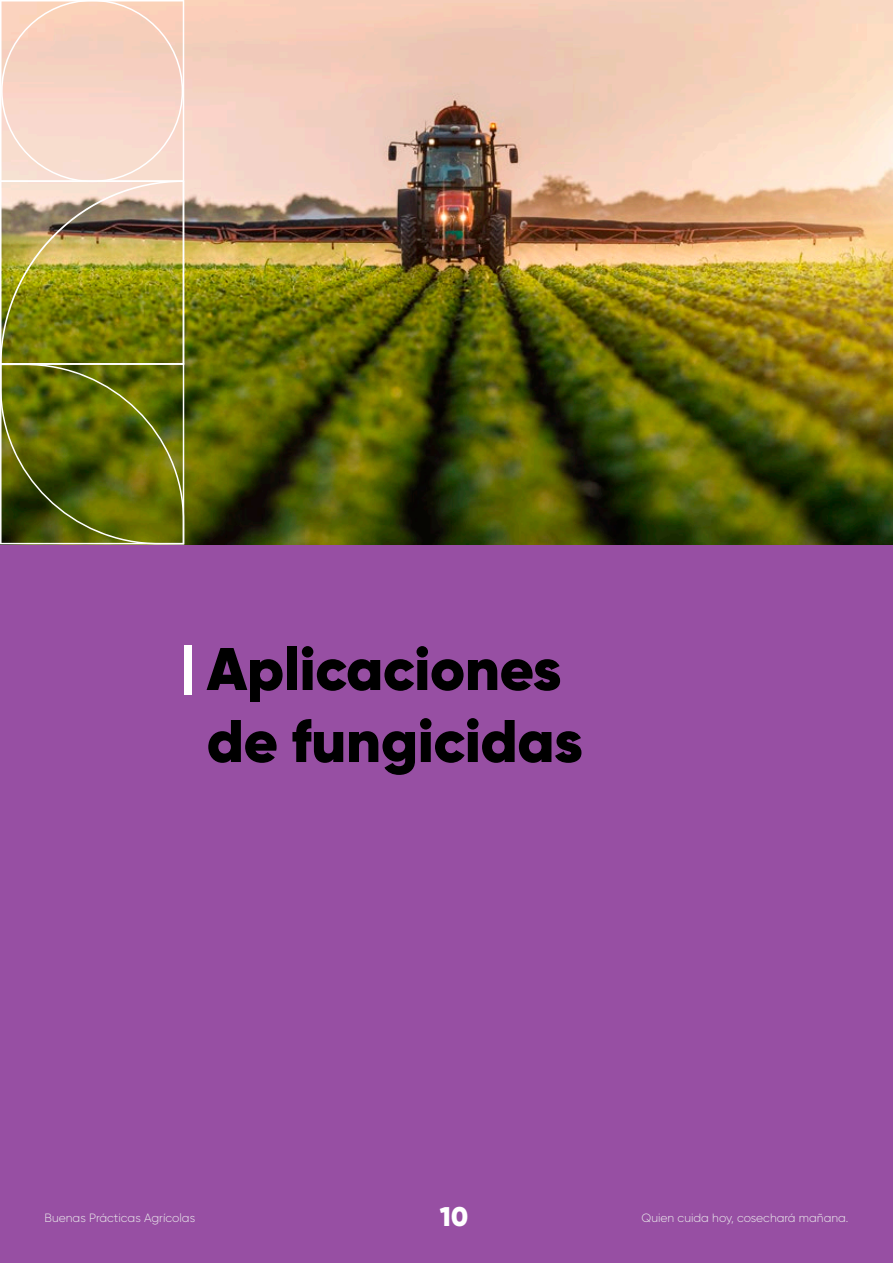
<style>
.page{position:relative;width:893px;height:1263px;background:#974fa3}
.page>*{position:absolute;margin:0;border:0;box-sizing:border-box;transform-origin:0 0}
.t1{font:900 60px/72px "Gilroy";color:#000}
.t2{font:900 27px "Gilroy";color:#fff}
.t3{font:300 12px "Gilroy";color:#eaeaeb}
</style>
<div class="page">
<img style="left:184px;top:0;width:709px;height:544px">
<img style="left:0;top:0;width:184px;height:544px">
<div style="left:184px;top:645px;width:7px;height:49px;background:#fff"></div>
<h1 class="t1" style="left:207px;top:633px;width:377px">Aplicaciones de fungicidas</h1>
<h1 class="t1" style="left:292px;top:633px;width:171px;text-indent:-85px">Vo ume<br>Calda</h1>
<h2 class="t2" style="left:440px;top:1200px;width:30px">10</h2>
<p class="t3" style="left:44px;top:1210px;width:152px">Buenas Prácticas Agrícolas</p>
<p class="t3" style="left:641px;top:1210px;width:209px">Quien cuida hoy, cosechará mañana.</p>
</div>
